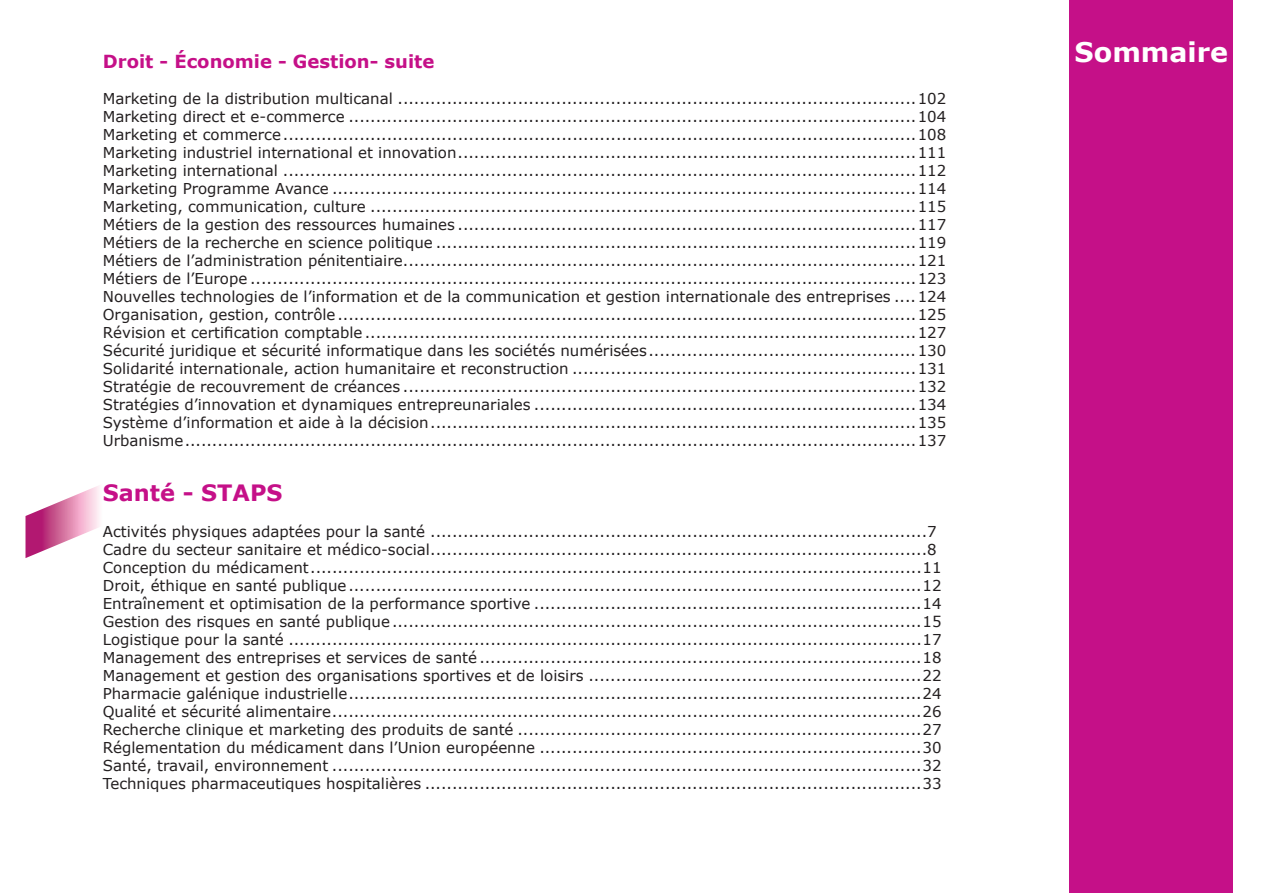
<style>
.page{position:relative;width:1263px;height:893px;background:#fff}
.page>*{position:absolute;margin:0;border:0;box-sizing:border-box;transform-origin:0 0}
.t1{font:700 27px "Verdana";color:#fff}
.t2{font:700 22.5px "Verdana";color:#c51088}
.t3{font:700 18px "Verdana";color:#c51088}
.t4{font:15px/18px "Verdana";color:#231f20;text-align:justify}
</style>
<div class="page">
<svg style="left:26px;top:486px;width:74px;height:72px"></svg>
<div style="left:1069px;top:0;width:164px;height:893px;background:#c51088"></div>
<p class="t3" style="left:103px;top:48px;width:333px">Droit - Économie - Gestion- suite</p>
<h1 class="t1" style="left:1074px;top:33px;width:155px">Sommaire</h1>
<p class="t4" style="left:103px;top:89px;width:845px">Marketing de la distribution multicanal ...............................................................................................102<br>Marketing direct et e-commerce ........................................................................................................104<br>Marketing et commerce....................................................................................................................108<br>Marketing industriel international et innovation....................................................................................111<br>Marketing international ....................................................................................................................112<br>Marketing Programme Avance ...........................................................................................................114<br>Marketing, communication, culture ....................................................................................................115<br>Métiers de la gestion des ressources humaines ....................................................................................117<br>Métiers de la recherche en science politique ........................................................................................119<br>Métiers de l’administration pénitentiaire..............................................................................................121<br>Métiers de l’Europe ..........................................................................................................................123<br>Nouvelles technologies de l’information et de la communication et gestion internationale des entreprises ....124<br>Organisation, gestion, contrôle..........................................................................................................125<br>Révision et certification comptable.....................................................................................................127<br>Sécurité juridique et sécurité informatique dans les sociétés numérisées.................................................130<br>Solidarité internationale, action humanitaire et reconstruction ...............................................................131<br>Stratégie de recouvrement de créances ..............................................................................................132<br>Stratégies d’innovation et dynamiques entrepreunariales ......................................................................134<br>Système d’information et aide à la décision.........................................................................................135<br>Urbanisme......................................................................................................................................137</p>
<h2 class="t2" style="left:103px;top:477px;width:181px">Santé - STAPS</h2>
<p class="t4" style="left:103px;top:522px;width:840px;text-align:left">Activités physiques adaptées pour la santé ...........................................................................................7<br>Cadre du secteur sanitaire et médico-social...........................................................................................8<br>Conception du médicament................................................................................................................11<br>Droit, éthique en santé publique.........................................................................................................12<br>Entraînement et optimisation de la performance sportive .......................................................................14<br>Gestion des risques en santé publique.................................................................................................15<br>Logistique pour la santé ....................................................................................................................17<br>Management des entreprises et services de santé.................................................................................18<br>Management et gestion des organisations sportives et de loisirs .............................................................22<br>Pharmacie galénique industrielle.........................................................................................................24<br>Qualité et sécurité alimentaire............................................................................................................26<br>Recherche clinique et marketing des produits de santé ..........................................................................27<br>Réglementation du médicament dans l’Union européenne ......................................................................30<br>Santé, travail, environnement ............................................................................................................32<br>Techniques pharmaceutiques hospitalières ...........................................................................................33</p>
</div>
